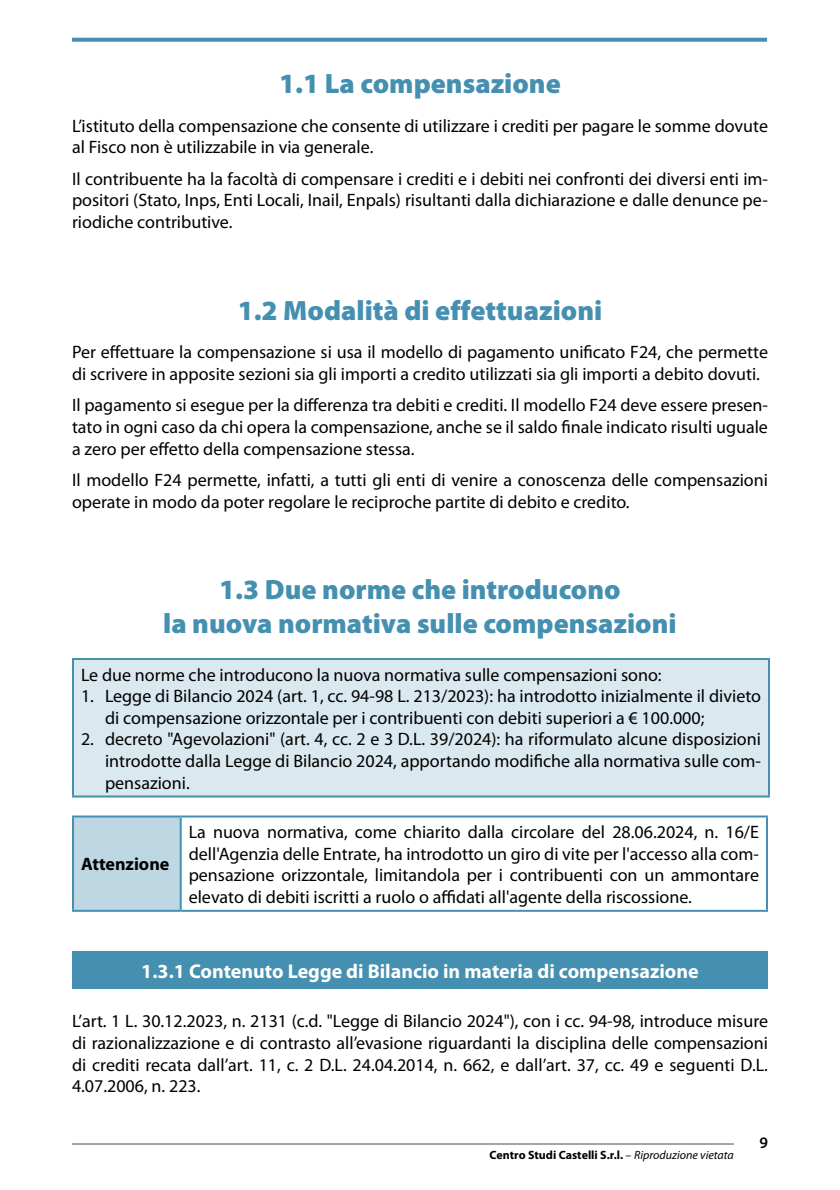
<style>
.page{position:relative;width:840px;height:1190px;background:#fff}
.page>*{position:absolute;margin:0;border:0;box-sizing:border-box;transform-origin:0 0}
.titoletto-capitolo{font:900 28px/33.6px "Myriad Pro";color:#458fb0;text-align:center}
.titolo-occhiello-minuscolo{font:700 20px "Myriad Pro";color:#fff}
.testo-base{font:18px/21.6px "Myriad Pro";color:#000}
.testo-base-spazio-sopra{font:18px/21.6px "Myriad Pro";color:#000;text-align:justify}
.testo-base-2{font:700 18px "Myriad Pro";color:#000}
.t1{font:600 16px "Myriad Pro";color:#000}
.t2{font:700 12px "Myriad Pro";color:#000}
.s1{font-weight:400}
.s2{font-weight:400;font-style:italic}
</style>
<div class="page">
<svg style="left:72px;top:38px;width:695px;height:4px;fill:#458fb0"></svg>
<hr style="left:72px;top:1144px;width:662px;height:1px;background:#4d4d4d">
<div style="left:72px;top:951px;width:696px;height:37px;background:#458fb0"></div>
<div style="left:73px;top:659px;width:696px;height:138px;background:#dae9ef"></div>
<hr style="left:72px;top:658px;width:698px;height:2px;background:#458fb0">
<hr style="left:72px;top:660px;width:2px;height:136px;background:#458fb0">
<hr style="left:768px;top:660px;width:2px;height:136px;background:#458fb0">
<hr style="left:72px;top:796px;width:698px;height:2px;background:#458fb0">
<div style="left:73px;top:817px;width:108px;height:94px;background:#bed8e3"></div>
<hr style="left:72px;top:910px;width:109px;height:2px;background:#458fb0">
<hr style="left:181px;top:910px;width:587px;height:2px;background:#458fb0">
<hr style="left:72px;top:816px;width:109px;height:2px;background:#458fb0">
<hr style="left:72px;top:818px;width:2px;height:92px;background:#458fb0">
<hr style="left:181px;top:816px;width:587px;height:2px;background:#458fb0">
<hr style="left:180px;top:818px;width:2px;height:92px;background:#458fb0">
<hr style="left:766px;top:818px;width:2px;height:92px;background:#458fb0">
<p class="titoletto-capitolo" style="left:279px;top:67px;width:283px">1.1 La compensazione</p>
<p class="testo-base" style="left:72px;top:114px;width:698px">L’istituto della compensazione che consente di utilizzare i crediti per pagare le somme dovute al Fisco non è utilizzabile in via generale.</p>
<p class="testo-base-spazio-sopra" style="left:72px;top:168px;width:698px">Il contribuente ha la facoltà di compensare i crediti e i debiti nei confronti dei diversi enti im&shy;positori (Stato, Inps, Enti Locali, Inail, Enpals) risultanti dalla dichiarazione e dalle denunce pe&shy;riodiche contributive.</p>
<p class="titoletto-capitolo" style="left:238px;top:294px;width:366px">1.2 Modalità di effettuazioni</p>
<p class="testo-base" style="left:72px;top:341px;width:698px">Per effettuare la compensazione si usa il modello di pagamento unificato F24, che permette di scrivere in apposite sezioni sia gli importi a credito utilizzati sia gli importi a debito dovuti.</p>
<p class="testo-base-spazio-sopra" style="left:72px;top:394px;width:697px">Il pagamento si esegue per la differenza tra debiti e crediti. Il modello F24 deve essere presen&shy;tato in ogni caso da chi opera la compensazione, anche se il saldo finale indicato risulti uguale a zero per effetto della compensazione stessa.</p>
<p class="testo-base-spazio-sopra" style="left:72px;top:469px;width:698px">Il modello F24 permette, infatti, a tutti gli enti di venire a conoscenza delle compensazioni operate in modo da poter regolare le reciproche partite di debito e credito.</p>
<p class="titoletto-capitolo" style="left:163px;top:573px;width:515px">1.3 Due norme che introducono<br>la nuova normativa sulle compensazioni</p>
<p class="testo-base" style="left:81px;top:663px;width:582px">Le due norme che introducono la nuova normativa sulle compensazioni sono:</p>
<p class="testo-base" style="left:105px;top:685px;width:658px;text-indent:-24px">1. Legge di Bilancio 2024 (art. 1, cc. 94-98 L. 213/2023): ha introdotto inizialmente il divieto di compensazione orizzontale per i contribuenti con debiti superiori a € 100.000;</p>
<p class="testo-base" style="left:105px;top:728px;width:658px;text-align:justify;text-indent:-24px">2. decreto "Agevolazioni" (art. 4, cc. 2 e 3 D.L. 39/2024): ha riformulato alcune disposizioni introdotte dalla Legge di Bilancio 2024, apportando modifiche alla normativa sulle com&shy;pensazioni.</p>
<p class="testo-base-2" style="left:81px;top:853px;width:90px">Attenzione</p>
<p class="testo-base" style="left:189px;top:821px;width:572px;text-align:justify">La nuova normativa, come chiarito dalla circolare del 28.06.2024, n. 16/E dell'Agenzia delle Entrate, ha introdotto un giro di vite per l'accesso alla com&shy;pensazione orizzontale, limitandola per i contribuenti con un ammontare elevato di debiti iscritti a ruolo o affidati all'agente della riscossione.</p>
<p class="titolo-occhiello-minuscolo" style="left:141px;top:958px;width:559px">1.3.1 Contenuto Legge di Bilancio in materia di compensazione</p>
<p class="testo-base" style="left:72px;top:1010px;width:698px;text-align:justify">L’art. 1 L. 30.12.2023, n. 2131 (c.d. "Legge di Bilancio 2024"), con i cc. 94-98, introduce misure di razionalizzazione e di contrasto all’evasione riguardanti la disciplina delle compensazioni di crediti recata dall’art. 11, c. 2 D.L. 24.04.2014, n. 662, e dall’art. 37, cc. 49 e seguenti D.L.<br>4.07.2006, n. 223.</p>
<p class="t2" style="left:490px;top:1147px;width:246px">Centro Studi Castelli S.r.l. <span class="s1">–</span> <span class="s2">Riproduzione vietata</span></p>
<p class="t1" style="left:760px;top:1133px;width:10px">9</p>
</div>
